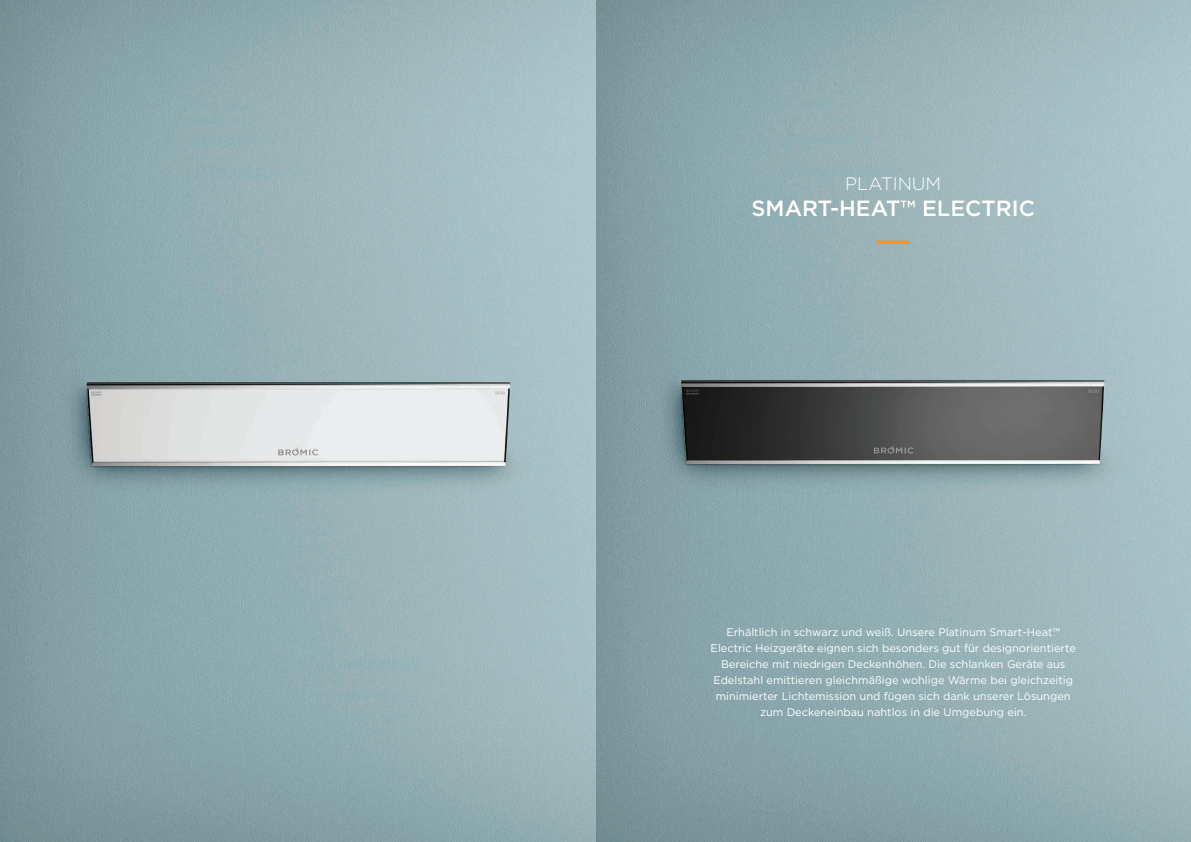
<style>
.page{position:relative;width:1191px;height:842px;background:#fff}
.page>*{position:absolute;margin:0;border:0;box-sizing:border-box;transform-origin:0 0}
.t1{font:500 22px "Gotham";color:#fff}
.t2{font:300 18px "Gotham";color:#fff}
.t3{font:11px/16px "Gotham";color:#fff;text-align:center}
</style>
<div class="page">
<img style="left:595px;top:0;width:596px;height:842px">
<img style="left:0;top:0;width:595px;height:842px">
<hr style="left:876px;top:241px;width:34px;height:3px;background:#f7932a">
<h2 class="t2" style="left:845px;top:172px;width:97px">PLATINUM</h2>
<h1 class="t1" style="left:751px;top:194px;width:285px">SMART-HEAT™ ELECTRIC</h1>
<p class="t3" style="left:710px;top:623px;width:367px">Erhältlich in schwarz und weiß. Unsere Platinum Smart-Heat™ Electric Heizgeräte eignen sich besonders gut für designorientierte Bereiche mit niedrigen Deckenhöhen. Die schlanken Geräte aus Edelstahl emittieren gleichmäßige wohlige Wärme bei gleichzeitig minimierter Lichtemission und fügen sich dank unserer Lösungen zum Deckeneinbau nahtlos in die Umgebung ein.</p>
</div>
